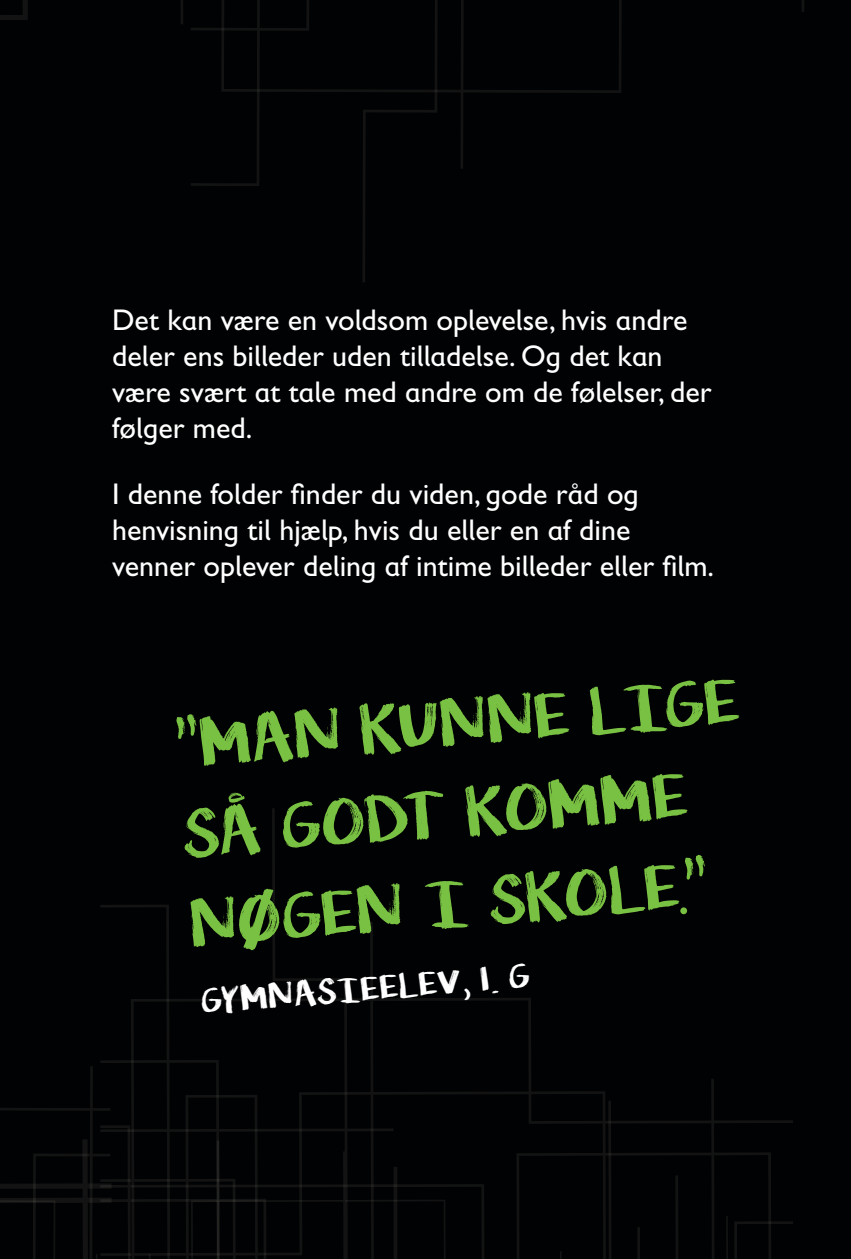
<style>
.page{position:relative;width:851px;height:1259px;background:#fff}
.page>*{position:absolute;margin:0;border:0;box-sizing:border-box;transform-origin:0 0}
.t1{font:56.7px/90px "KG Lifeis Messy";color:#79c142}
.t2{font:30px/36px "Gill Sans Infant Std";color:#fff}
.t3{font:30px "KG Lifeis Messy";color:#fff}
.s1{font-family:"Gill Sans Infant Std"}
</style>
<div class="page">
<div style="left:0;top:0;width:850px;height:1259px;background:#010203"></div>
<svg style="left:363px;top:93px;width:74px;height:189px"></svg>
<svg style="left:0;top:0;width:259px;height:186px"></svg>
<svg style="left:461px;top:93px;width:2px;height:76px"></svg>
<svg style="left:190px;top:0;width:432px;height:93px"></svg>
<svg style="left:802px;top:0;width:2px;height:12px"></svg>
<svg style="left:661px;top:1120px;width:131px;height:139px"></svg>
<svg style="left:711px;top:1079px;width:4px;height:180px"></svg>
<svg style="left:726px;top:1216px;width:66px;height:43px"></svg>
<svg style="left:0;top:808px;width:661px;height:451px"></svg>
<p class="t2" style="left:112px;top:302px;width:601px">Det kan være en voldsom oplevelse, hvis andre deler ens billeder uden tilladelse. Og det kan være svært at tale med andre om de følelser, der følger med.</p>
<p class="t2" style="left:112px;top:476px;width:603px">I denne folder finder du viden, gode råd og henvisning til hjælp, hvis du eller en af dine venner oplever deling af intime billeder eller film.</p>
<h1 class="t1" style="left:172px;top:698px;width:566px;rotate:-4deg">”MAN KUNNE LIGE<br>SÅ GODT KOMME<br>NØGEN I SKOLE<span class="s1">.</span>”</h1>
<p class="t3" style="left:198px;top:980px;width:331px;rotate:-5deg">GYMNASIEELEV, 1. G</p>
</div>
